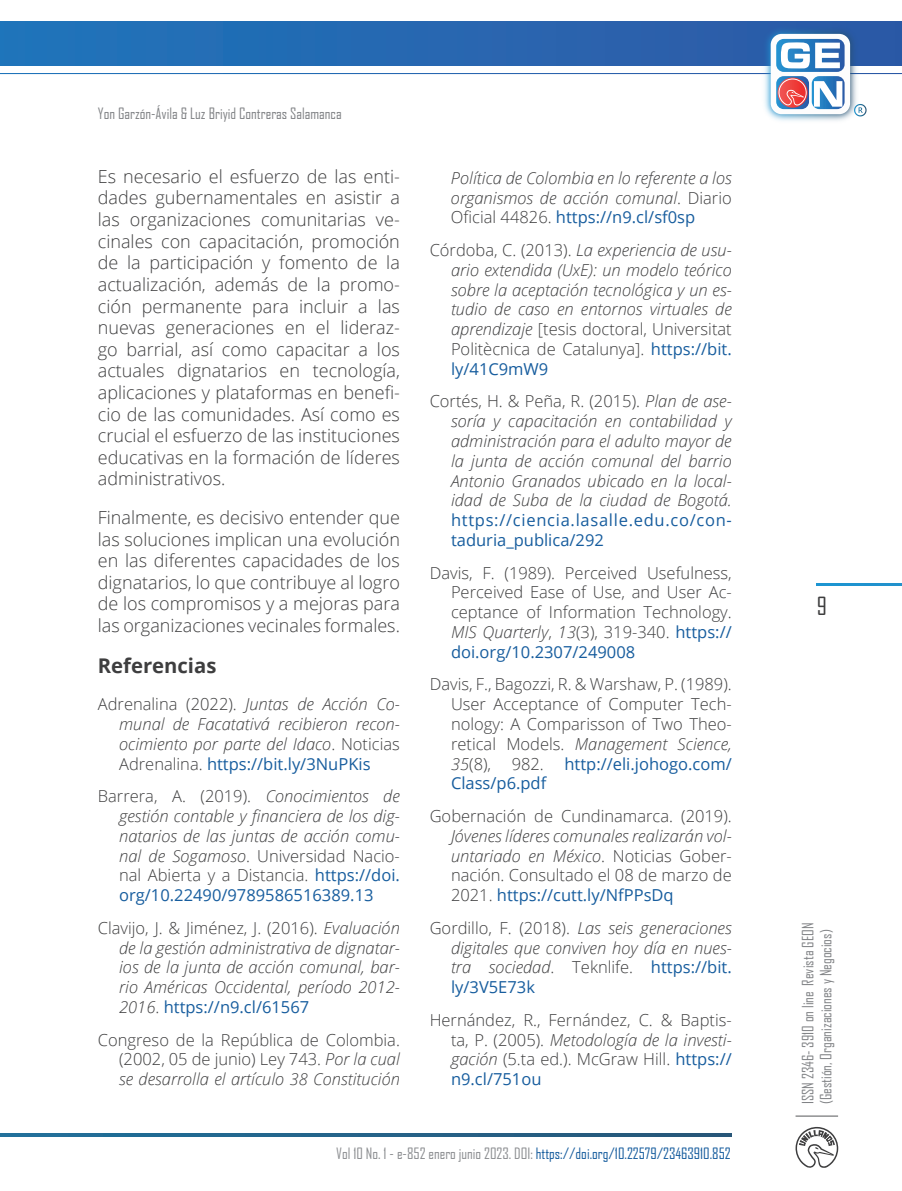
<style>
.page{position:relative;width:902px;height:1191px;background:#fff}
.page>*{position:absolute;margin:0;border:0;box-sizing:border-box;transform-origin:0 0}
.t1{font:24px "Agency FB";color:#3e3e3f}
.N1{font:700 20.25px "Open Sans";color:#3e3e3f}
.Cuerpo_de_Texto{font:300 18px/21.6px "Open Sans";color:#3e3e3f;text-align:justify}
.bibliografía{font:italic 300 16.5px/19.8px "Open Sans";color:#3e3e3f;text-align:justify}
.bibliografía-2{font:300 16.5px/19.8px "Open Sans";color:#3e3e3f;text-align:justify}
.t2{font:15px/18px "Agency FB";color:#808285}
.t3{font:15px "Agency FB";color:#175d9e}
.s1{font-style:normal}
.s2{font-weight:400;font-style:normal;color:#175d9e}
.s3{font-style:italic}
.s4{font-weight:400;color:#175d9e}
.s5{color:#8b8d90}
</style>
<div class="page">
<div style="left:0;top:22px;width:901px;height:43px;background:#2569b2"></div>
<img style="left:715px;top:21px;width:186px;height:100px">
<div style="left:770px;top:34px;width:80px;height:80px;background:#fdfdfd;border-radius:11px"></div>
<svg style="left:776px;top:39px;width:68px;height:70px"></svg>
<hr style="left:795px;top:1115px;width:43px;height:1px;background:#57585a">
<svg style="left:795px;top:1126px;width:43px;height:42px"></svg>
<svg style="left:0;top:1133px;width:731px;height:4px;background:#246389"></svg>
<hr style="left:816px;top:583px;width:85px;height:2px;background:#1f93cf">
<p class="t2" style="left:98px;top:105px;width:245px">Yon Garzón-Ávila &amp; Luz Briyid Contreras Salamanca</p>
<p class="Cuerpo_de_Texto" style="left:98px;top:165px;width:303px">Es necesario el esfuerzo de las enti&shy;dades gubernamentales en asistir a las organizaciones comunitarias ve&shy;cinales con capacitación, promoción de la participación y fomento de la actualización, además de la promo&shy;ción permanente para incluir a las nuevas generaciones en el lideraz&shy;go barrial, así como capacitar a los actuales dignatarios en tecnología, aplicaciones y plataformas en benefi&shy;cio de las comunidades. Así como es crucial el esfuerzo de las instituciones educativas en la formación de líderes administrativos.</p>
<p class="Cuerpo_de_Texto" style="left:98px;top:506px;width:303px">Finalmente, es decisivo entender que las soluciones implican una evolución en las diferentes capacidades de los dignatarios, lo que contribuye al logro de los compromisos y a mejoras para las organizaciones vecinales formales.</p>
<p class="N1" style="left:98px;top:651px;width:120px">Referencias</p>
<p class="bibliografía" style="left:119px;top:693px;width:282px;text-indent:-21px"><span class="s1">Adrenalina (2022).</span> Juntas de Acción Co&shy;munal de Facatativá recibieron recon&shy;ocimiento por parte del Idaco<span class="s1">. Noticias Adrenalina.</span> <span class="s2">https://bit.ly/3NuPKis</span></p>
<p class="bibliografía" style="left:119px;top:785px;width:282px;text-indent:-21px"><span class="s1">Barrera, A. (2019).</span> Conocimientos de gestión contable y financiera de los dig&shy;natarios de las juntas de acción comu&shy;nal de Sogamoso<span class="s1">. Universidad Nacio&shy;nal Abierta y a Distancia.</span> <span class="s2">https://doi. org/10.22490/9789586516389.13</span></p>
<p class="bibliografía" style="left:119px;top:917px;width:282px;text-indent:-21px"><span class="s1">Clavijo, J. &amp; Jiménez, J. (2016).</span> Evaluación de la gestión administrativa de dignatar&shy;ios de la junta de acción comunal, bar&shy;rio Américas Occidental, período 2012- 2016<span class="s1">.</span> <span class="s2">https://n9.cl/61567</span></p>
<p class="bibliografía-2" style="left:119px;top:1029px;width:282px;text-indent:-21px">Congreso de la República de Colombia. (2002, 05 de junio) Ley 743. <span class="s3">Por la cual se desarrolla el artículo 38 Constitución</span></p>
<p class="bibliografía" style="left:451px;top:167px;width:282px">Política de Colombia en lo referente a los organismos de acción comunal<span class="s1">. Diario Oficial 44826.</span> <span class="s2">https://n9.cl/sf0sp</span></p>
<p class="bibliografía" style="left:451px;top:239px;width:282px;text-indent:-21px"><span class="s1">Córdoba, C. (2013).</span> La experiencia de usu&shy;ario extendida (UxE): un modelo teórico sobre la aceptación tecnológica y un es&shy;tudio de caso en entornos virtuales de aprendizaje <span class="s1">[tesis doctoral, Universitat Politècnica de Catalunya].</span> <span class="s2">https://bit. ly/41C9mW9</span></p>
<p class="bibliografía" style="left:451px;top:391px;width:282px;text-indent:-21px"><span class="s1">Cortés, H. &amp; Peña, R. (2015).</span> Plan de ase&shy;soría y capacitación en contabilidad y administración para el adulto mayor de la junta de acción comunal del barrio Antonio Granados ubicado en la local&shy;idad de Suba de la ciudad de Bogotá. <span class="s2">https://ciencia.lasalle.edu.co/con&shy;taduria_publica/292</span></p>
<p class="bibliografía-2" style="left:451px;top:562px;width:282px;text-indent:-21px">Davis, F. (1989). Perceived Usefulness, Perceived Ease of Use, and User Ac&shy;ceptance of Information Technology.<br><span class="s3">MIS Quarterly</span>, <span class="s3">13</span>(3), 319-340. <span class="s4">https:// doi.org/10.2307/249008</span></p>
<p class="bibliografía-2" style="left:451px;top:674px;width:282px;text-indent:-21px">Davis, F., Bagozzi, R. &amp; Warshaw, P. (1989).<br>User Acceptance of Computer Tech&shy;nology: A Comparisson of Two Theo&shy;retical Models. <span class="s3">Management Science, 35</span>(8), 982. <span class="s4">http://eli.johogo.com/ Class/p6.pdf</span></p>
<p class="bibliografía-2" style="left:451px;top:805px;width:282px;text-indent:-21px">Gobernación de Cundinamarca. (2019).<br><span class="s3">Jóvenes líderes comunales realizarán vol&shy;untariado en México</span>. Noticias Gober&shy;nación. Consultado el 08 de marzo de 2021. <span class="s4">https://cutt.ly/NfPPsDq</span></p>
<p class="bibliografía" style="left:451px;top:917px;width:282px;text-indent:-21px"><span class="s1">Gordillo, F. (2018).</span> Las seis generaciones digitales que conviven hoy día en nues&shy;tra sociedad<span class="s1">. Teknlife.</span> <span class="s2">https://bit. ly/3V5E73k</span></p>
<p class="bibliografía-2" style="left:451px;top:1009px;width:282px;text-indent:-21px">Hernández, R., Fernández, C. &amp; Baptis&shy;ta, P. (2005). <span class="s3">Metodología de la investi&shy;gación</span> (5.ta ed.). McGraw Hill. <span class="s4">https:// n9.cl/751ou</span></p>
<p class="t3" style="left:336px;top:1144px;width:396px"><span class="s5">Vol 10 No. 1 - e-852 enero junio 2023. DOI:</span> https://doi.org/10.22579/23463910.852</p>
<h1 class="t1" style="left:816px;top:591px;width:12px">9</h1>
<p class="t2" style="left:798px;top:1104px;width:183px;rotate:-90deg">ISSN 2346- 3910 on line Revista GEON (Gestión, Organizaciones y Negocios)</p>
</div>
